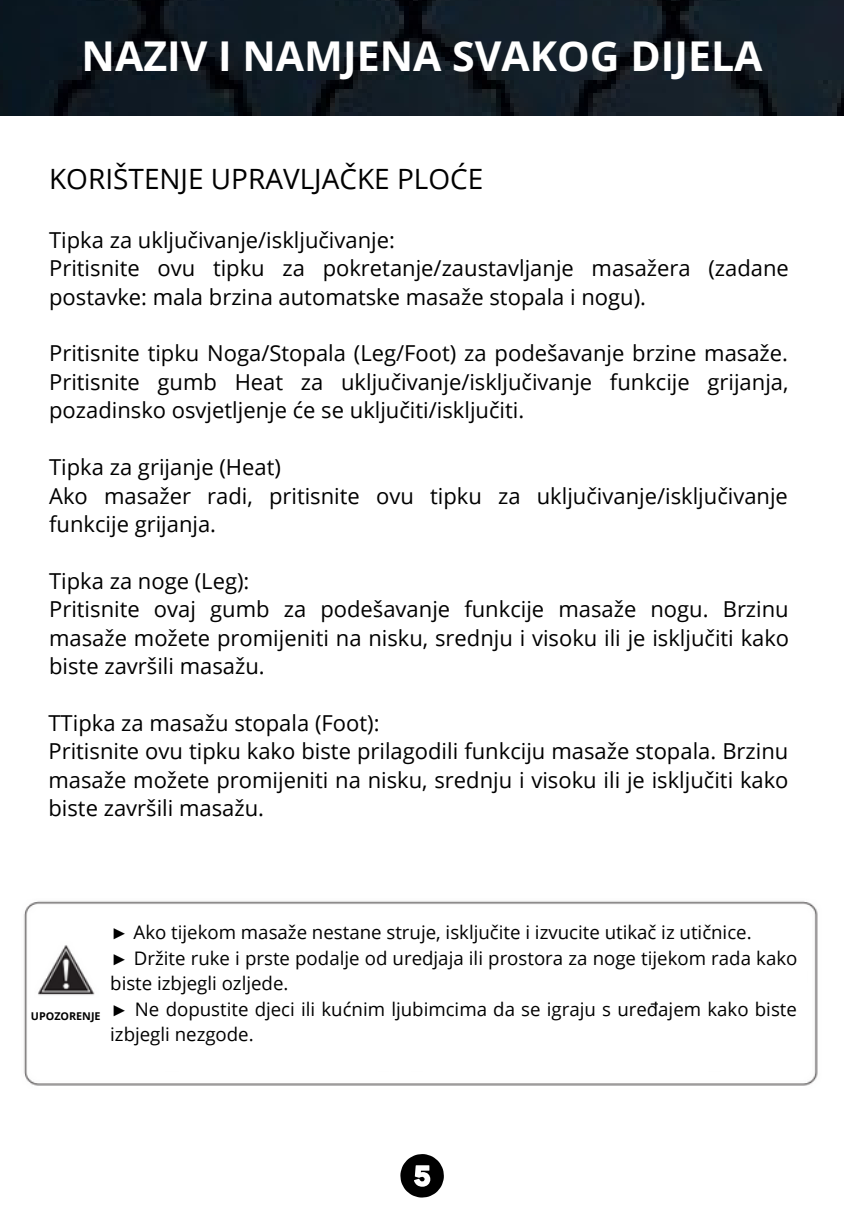
<style>
.page{position:relative;width:844px;height:1214px;background:#fff}
.page>*{position:absolute;margin:0;border:0;box-sizing:border-box;transform-origin:0 0}
.t1{font:700 41.2px "Open Sans";color:#fff}
.t2{font:28px "Open Sans";color:#000}
.t3{font:22px/28.4px "Open Sans";color:#000;text-align:justify}
.t4{font:18.6px/25.4px "Open Sans";color:#000}
.t5{font:700 10.8px "Open Sans";color:#000}
.s1{font-family:"Liberation Serif"}
</style>
<div class="page">
<img style="left:0;top:0;width:844px;height:115px">
<img style="left:24px;top:901px;width:794px;height:185px">
<div style="left:30px;top:998px;width:776px;height:73px;background:#fff"></div>
<div style="left:102px;top:909px;width:705px;height:101px;background:#fff"></div>
<svg style="left:400px;top:1154px;width:44px;height:43px"></svg>
<p class="t1" style="left:82px;top:27px;width:682px">NAZIV I NAMJENA SVAKOG DIJELA</p>
<p class="t2" style="left:49px;top:159px;width:436px">KORIŠTENJE UPRAVLJAČKE PLOĆE</p>
<p class="t3" style="left:49px;top:225px;width:347px">Tipka za uključivanje/isključivanje:</p>
<p class="t3" style="left:49px;top:253px;width:741px">Pritisnite ovu tipku za pokretanje/zaustavljanje masažera (zadane postavke: mala brzina automatske masaže stopala i nogu).</p>
<p class="t3" style="left:49px;top:338px;width:741px">Pritisnite tipku Noga/Stopala (Leg/Foot) za podešavanje brzine masaže.<br>Pritisnite gumb Heat za uključivanje/isključivanje funkcije grijanja, pozadinsko osvjetljenje će se uključiti/isključiti.</p>
<p class="t3" style="left:49px;top:452px;width:233px">Tipka za grijanje (Heat)</p>
<p class="t3" style="left:49px;top:481px;width:740px">Ako masažer radi, pritisnite ovu tipku za uključivanje/isključivanje funkcije grijanja.</p>
<p class="t3" style="left:49px;top:566px;width:202px">Tipka za noge (Leg):</p>
<p class="t3" style="left:49px;top:594px;width:741px">Pritisnite ovaj gumb za podešavanje funkcije masaže nogu. Brzinu masaže možete promijeniti na nisku, srednju i visoku ili je isključiti kako biste završili masažu.</p>
<p class="t3" style="left:48px;top:708px;width:332px">TTipka za masažu stopala (Foot):</p>
<p class="t3" style="left:48px;top:736px;width:741px">Pritisnite ovu tipku kako biste prilagodili funkciju masaže stopala. Brzinu masaže možete promijeniti na nisku, srednju i visoku ili je isključiti kako biste završili masažu.</p>
<p class="t5" style="left:31px;top:1008px;width:71px">UPOZORENJE</p>
<p class="t4" style="left:110px;top:919px;width:643px"><span class="s1">►</span> Ako tijekom masaže nestane struje, isključite i izvucite utikač iz utičnice.</p>
<p class="t4" style="left:110px;top:945px;width:689px"><span class="s1">►</span> Držite ruke i prste podalje od uredjaja ili prostora za noge tijekom rada kako biste izbjegli ozljede.</p>
<p class="t4" style="left:110px;top:995px;width:688px"><span class="s1">►</span> Ne dopustite djeci ili kućnim ljubimcima da se igraju s uređajem kako biste izbjegli nezgode.</p>
</div>
